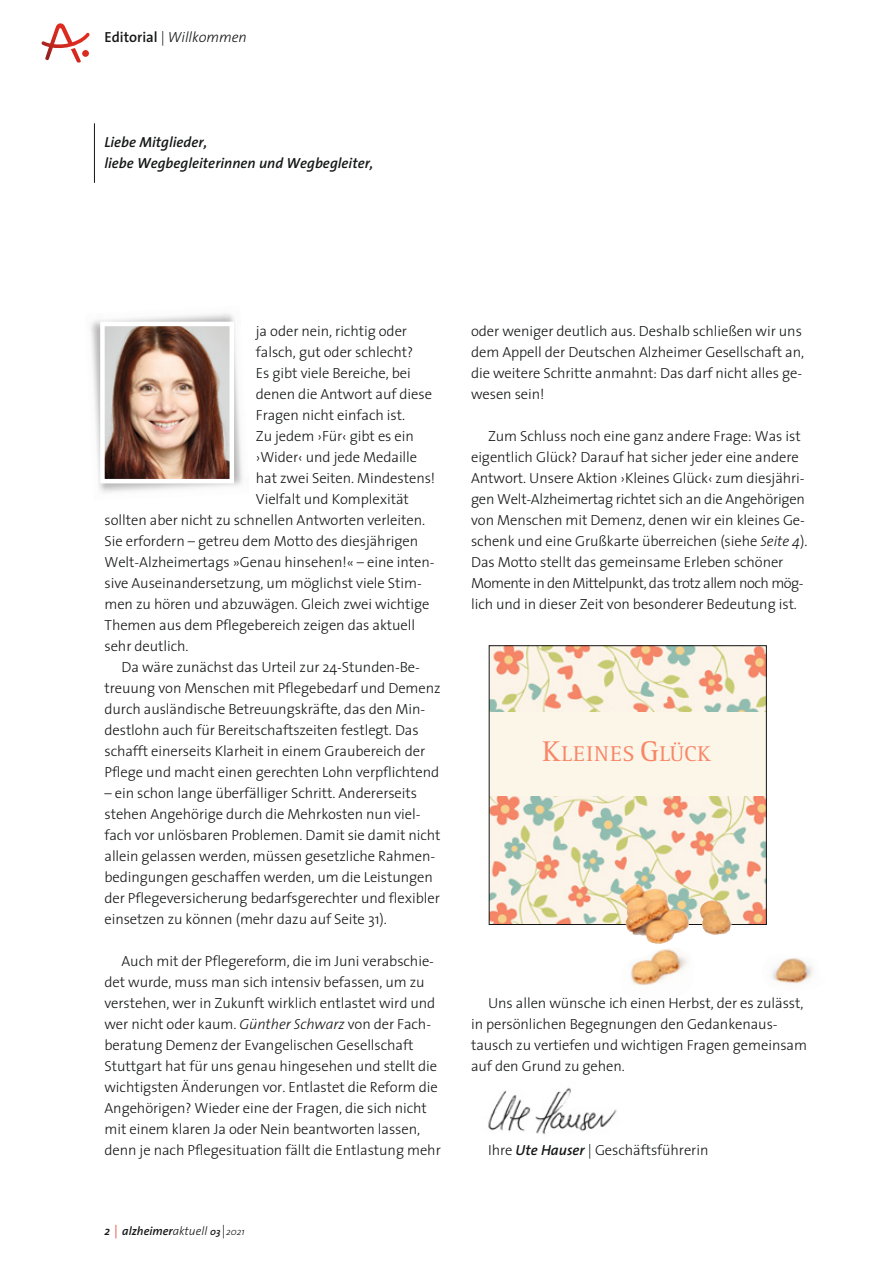
<style>
.page{position:relative;width:893px;height:1263px;background:#fff}
.page>*{position:absolute;margin:0;border:0;box-sizing:border-box;transform-origin:0 0}
.t1{font:22.05px "Rotis Serif";letter-spacing:.035em;color:#f88768}
.t2{font:300 14.7px/21px "The Sans";letter-spacing:-.005em;color:#151616}
.t3{font:italic 600 14.7px/21px "The Sans";color:#151616}
.t4{font:italic 300 14.7px "The Sans";letter-spacing:-.005em;color:#151616}
.t5{font:italic 600 12px "The Sans";color:#151616}
.s1{font-weight:600;font-style:normal}
.s2{font-style:italic}
.s3{font-weight:300;font-style:normal;font-size:13.5px;color:#df2c1f}
.s4{font-weight:300}
.s5{font-size:9.9px}
.s6{font-weight:300;font-style:normal;font-size:13.5px}
.s7{font-weight:300;font-size:9.9px}
.s8{font-size:29.55px}
.s9{font-weight:600;font-style:italic}
</style>
<div class="page">
<img style="left:491px;top:645px;width:276px;height:280px">
<div style="left:489px;top:712px;width:278px;height:84px;background:#fcf6e9"></div>
<img style="left:488px;top:1088px;width:129px;height:47px">
<svg style="left:42px;top:23px;width:47px;height:40px"></svg>
<img style="left:91px;top:313px;width:152px;height:180px">
<img style="left:105px;top:327px;width:124px;height:151px">
<div style="left:100px;top:322px;width:134px;height:161px;border:4px solid #fff"></div>
<hr style="left:94px;top:123px;width:1px;height:60px;background:#151616">
<div style="left:489px;top:645px;width:277px;height:280px;border:1px solid #151616"></div>
<img style="left:619px;top:884px;width:70px;height:60px">
<p class="t4" style="left:104px;top:31px;width:144px"><span class="s1">Editorial</span> | Willkommen</p>
<p class="t3" style="left:104px;top:133px;width:270px">Liebe Mitglieder,<br>liebe Wegbegleiterinnen und Wegbegleiter,</p>
<p class="t2" style="left:256px;top:322px;width:153px">ja oder nein, richtig oder</p>
<p class="t2" style="left:256px;top:343px;width:159px">falsch, gut oder schlecht?</p>
<p class="t2" style="left:256px;top:364px;width:157px">Es gibt viele Bereiche, bei</p>
<p class="t2" style="left:256px;top:385px;width:178px">denen die Antwort auf diese</p>
<p class="t2" style="left:256px;top:406px;width:151px">Fragen nicht einfach ist.</p>
<p class="t2" style="left:256px;top:427px;width:160px">Zu jedem ›Für‹ gibt es ein</p>
<p class="t2" style="left:256px;top:448px;width:163px">›Wider‹ und jede Medaille</p>
<p class="t2" style="left:256px;top:469px;width:181px">hat zwei Seiten. Mindestens!</p>
<p class="t2" style="left:256px;top:490px;width:155px">Vielfalt und Komplexität</p>
<p class="t2" style="left:104px;top:511px;width:322px">sollten aber nicht zu schnellen Antworten verleiten.</p>
<p class="t2" style="left:104px;top:532px;width:315px">Sie erfordern – getreu dem Motto des diesjährigen</p>
<p class="t2" style="left:104px;top:553px;width:332px">Welt-Alzheimertags »Genau hinsehen!« – eine inten -</p>
<p class="t2" style="left:104px;top:574px;width:319px">sive Auseinandersetzung, um möglichst viele Stim -</p>
<p class="t2" style="left:104px;top:595px;width:326px">men zu hören und abzuwägen. Gleich zwei wichtige</p>
<p class="t2" style="left:104px;top:616px;width:312px">Themen aus dem Pflegebereich zeigen das aktuell</p>
<p class="t2" style="left:104px;top:637px;width:86px">sehr deutlich.</p>
<p class="t2" style="left:121px;top:658px;width:300px">Da wäre zunächst das Urteil zur 24-Stunden-Be -</p>
<p class="t2" style="left:104px;top:679px;width:338px">treu ung von Menschen mit Pflegebedarf und Demenz</p>
<p class="t2" style="left:104px;top:700px;width:322px">durch ausländische Betreuungskräfte, das den Min -</p>
<p class="t2" style="left:104px;top:721px;width:316px">destlohn auch für Bereitschaftszeiten festlegt. Das</p>
<p class="t2" style="left:104px;top:742px;width:322px">schafft einerseits Klarheit in einem Graubereich der</p>
<p class="t2" style="left:104px;top:763px;width:336px">Pflege und macht einen gerechten Lohn verpflichtend</p>
<p class="t2" style="left:104px;top:784px;width:338px">– ein schon lange überfälliger Schritt. Andererseits stehen Angehörige durch die Mehrkosten nun viel - fach vor unlösbaren Problemen. Damit sie damit nicht allein gelassen werden, müssen gesetzliche Rahmen - bedingungen geschaffen werden, um die Leistungen der Pflegeversicherung bedarfsgerechter und flexibler einsetzen zu können (mehr dazu auf Seite 31).</p>
<p class="t2" style="left:104px;top:952px;width:338px;text-indent:17px">Auch mit der Pflegereform, die im Juni verabschie - det wurde, muss man sich intensiv befassen, um zu verstehen, wer in Zukunft wirklich entlastet wird und wer nicht oder kaum. <span class="s2">Günther Schwarz</span> von der Fach - beratung Demenz der Evangelischen Gesellschaft Stuttgart hat für uns genau hingesehen und stellt die wichtigsten Änderungen vor. Entlastet die Reform die Angehörigen? Wieder eine der Fragen, die sich nicht mit einem klaren Ja oder Nein beantworten lassen, denn je nach Pflegesituation fällt die Entlastung mehr</p>
<p class="t5" style="left:104px;top:1226px;width:142px">2 <span class="s3">|</span> alzheimer<span class="s4">aktuell</span> <span class="s5">03</span> <span class="s6">|</span><span class="s7">2021</span></p>
<p class="t2" style="left:471px;top:322px;width:335px">oder weniger deutlich aus. Deshalb schließen wir uns dem Appell der Deutschen Alzheimer Gesellschaft an, die weitere Schritte anmahnt: Das darf nicht alles ge - wesen sein!</p>
<p class="t2" style="left:471px;top:427px;width:338px;text-indent:17px">Zum Schluss noch eine ganz andere Frage: Was ist eigentlich Glück? Darauf hat sicher jeder eine andere Antwort. Unsere Aktion ›Kleines Glück‹ zum diesjähri - gen Welt-Alzheimertag richtet sich an die Angehö ri gen von Menschen mit Demenz, denen wir ein kleines Ge - schenk und eine Grußkarte überreichen (siehe <span class="s2">Seite 4</span>).<br>Das Motto stellt das gemeinsame Erleben schö ner Momente in den Mittelpunkt, das trotz allem noch mög - lich und in dieser Zeit von besonderer Be deutung ist.</p>
<h1 class="t1" style="left:543px;top:746px;width:170px"><span class="s8">K</span>LEINES <span class="s8">G</span>LÜCK</h1>
<p class="t2" style="left:471px;top:994px;width:337px;text-indent:17px">Uns allen wünsche ich einen Herbst, der es zulässt, in persönlichen Begegnungen den Gedankenaus - tausch zu vertiefen und wichtigen Fragen gemeinsam auf den Grund zu gehen.</p>
<p class="t2" style="left:488px;top:1141px;width:222px">Ihre <span class="s9">Ute Hauser</span> | Geschäftsführerin</p>
</div>
